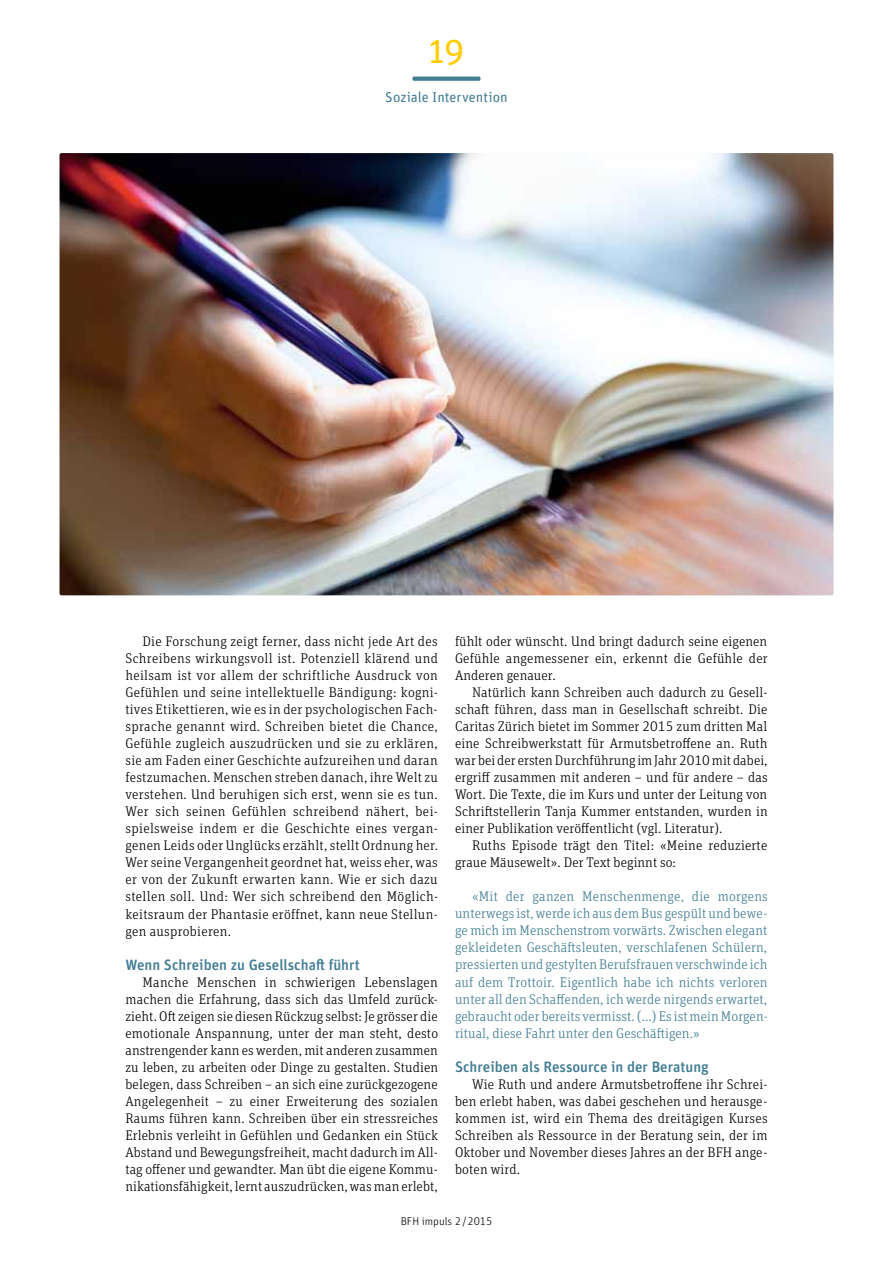
<style>
.page{position:relative;width:893px;height:1263px;background:#fff}
.page>*{position:absolute;margin:0;border:0;box-sizing:border-box;transform-origin:0 0}
.t1{font:36px "Unit Rounded Pro";color:#fc0}
.t2{font:500 15px "Unit Rounded Pro";color:#427d94}
.t3{font:14.25px "Unit Rounded Pro";color:#427d94}
.t4{font:300 13.95px/17px "Unit Slab Pro";letter-spacing:.01em;color:#000;text-align:justify}
.t5{font:300 13.95px/17px "Unit Slab Pro";letter-spacing:.005em;color:#427d94;text-align:justify}
.t6{font:300 11.25px "Unit Rounded Pro";color:#000}
</style>
<div class="page">
<svg style="left:412px;top:77px;width:68px;height:4px"></svg>
<img style="left:60px;top:153px;width:773px;height:442px">
<h1 class="t1" style="left:429px;top:25px;width:37px">19</h1>
<p class="t3" style="left:385px;top:87px;width:124px">Soziale Intervention</p>
<p class="t4" style="left:125px;top:633px;width:314px;text-indent:17px">Die Forschung zeigt ferner, dass nicht jede Art des Schreibens wirkungsvoll ist. Potenziell klärend und heilsam ist vor allem der schriftliche Ausdruck von Gefühlen und seine intellektuelle Bändigung: kogni&shy;tives Etikettieren, wie es in der psychologischen Fach&shy;sprache genannt wird. Schreiben bietet die Chance, Gefühle zugleich auszudrücken und sie zu erklären, sie am Faden einer Geschichte aufzureihen und daran festzumachen. Menschen streben danach, ihre Welt zu verstehen. Und beruhigen sich erst, wenn sie es tun.<br>Wer sich seinen Gefühlen schreibend nähert, bei&shy;spielsweise indem er die Geschichte eines vergan&shy;genen Leids oder Unglücks erzählt, stellt Ordnung her.<br>Wer seine Vergangenheit geordnet hat, weiss eher, was er von der Zukunft erwarten kann. Wie er sich dazu stellen soll. Und: Wer sich schreibend den Möglich&shy;keitsraum der Phantasie eröffnet, kann neue Stellun&shy;gen ausprobieren.</p>
<p class="t2" style="left:125px;top:954px;width:236px">Wenn Schreiben zu Gesellschaft führt</p>
<p class="t4" style="left:125px;top:973px;width:314px;text-indent:17px">Manche Menschen in schwierigen Lebenslagen machen die Erfahrung, dass sich das Umfeld zurück&shy;zieht. Oft zeigen sie diesen Rückzug selbst: Je grösser die emotionale Anspannung, unter der man steht, desto anstrengender kann es werden, mit anderen zusammen zu leben, zu arbeiten oder Dinge zu gestalten. Studien belegen, dass Schreiben – an sich eine zurückgezogene Angelegenheit – zu einer Erweiterung des sozialen Raums führen kann. Schreiben über ein stressreiches Erlebnis verleiht in Gefühlen und Gedanken ein Stück Abstand und Bewegungsfreiheit, macht dadurch im All&shy;tag offener und gewandter. Man übt die eigene Kommu&shy;nikationsfähigkeit, lernt auszudrücken, was man erlebt,</p>
<p class="t4" style="left:455px;top:633px;width:314px">fühlt oder wünscht. Und bringt dadurch seine eigenen Gefühle angemessener ein, erkennt die Gefühle der Anderen genauer.</p>
<p class="t4" style="left:455px;top:684px;width:314px;text-indent:17px">Natürlich kann Schreiben auch dadurch zu Gesell&shy;schaft führen, dass man in Gesellschaft schreibt. Die Caritas Zürich bietet im Sommer 2015 zum dritten Mal eine Schreibwerkstatt für Armutsbetroffene an. Ruth war bei der ersten Durchführung im Jahr 2010 mit dabei, ergriff zusammen mit anderen – und für andere – das Wort. Die Texte, die im Kurs und unter der Leitung von Schriftstellerin Tanja Kummer entstanden, wurden in einer Publikation veröffentlicht (vgl. Literatur).</p>
<p class="t4" style="left:455px;top:837px;width:314px;text-indent:17px">Ruths Episode trägt den Titel: «Meine reduzierte graue Mäusewelt». Der Text beginnt so:</p>
<p class="t5" style="left:455px;top:888px;width:314px;text-indent:17px">«Mit der ganzen Menschenmenge, die morgens unterwegs ist, werde ich aus dem Bus gespült und bewe&shy;ge mich im Menschenstrom vorwärts. Zwischen elegant gekleideten Geschäftsleuten, verschlafenen Schülern, pressierten und gestylten Berufsfrauen verschwinde ich auf dem Trottoir. Eigentlich habe ich nichts verloren unter all den Schaffenden, ich werde nirgends erwartet, gebraucht oder bereits vermisst. (…) Es ist mein Morgen&shy;ritual, diese Fahrt unter den Geschäftigen.»</p>
<p class="t2" style="left:455px;top:1056px;width:255px">Schreiben als Ressource in der Beratung</p>
<p class="t4" style="left:455px;top:1075px;width:314px;text-indent:17px">Wie Ruth und andere Armutsbetroffene ihr Schrei&shy;ben erlebt haben, was dabei geschehen und herausge&shy;kommen ist, wird ein Thema des dreitägigen Kurses Schreiben als Ressource in der Beratung sein, der im Oktober und November dieses Jahres an der BFH ange&shy;boten wird.</p>
<p class="t6" style="left:401px;top:1213px;width:93px">BFH impuls 2/2015</p>
</div>
